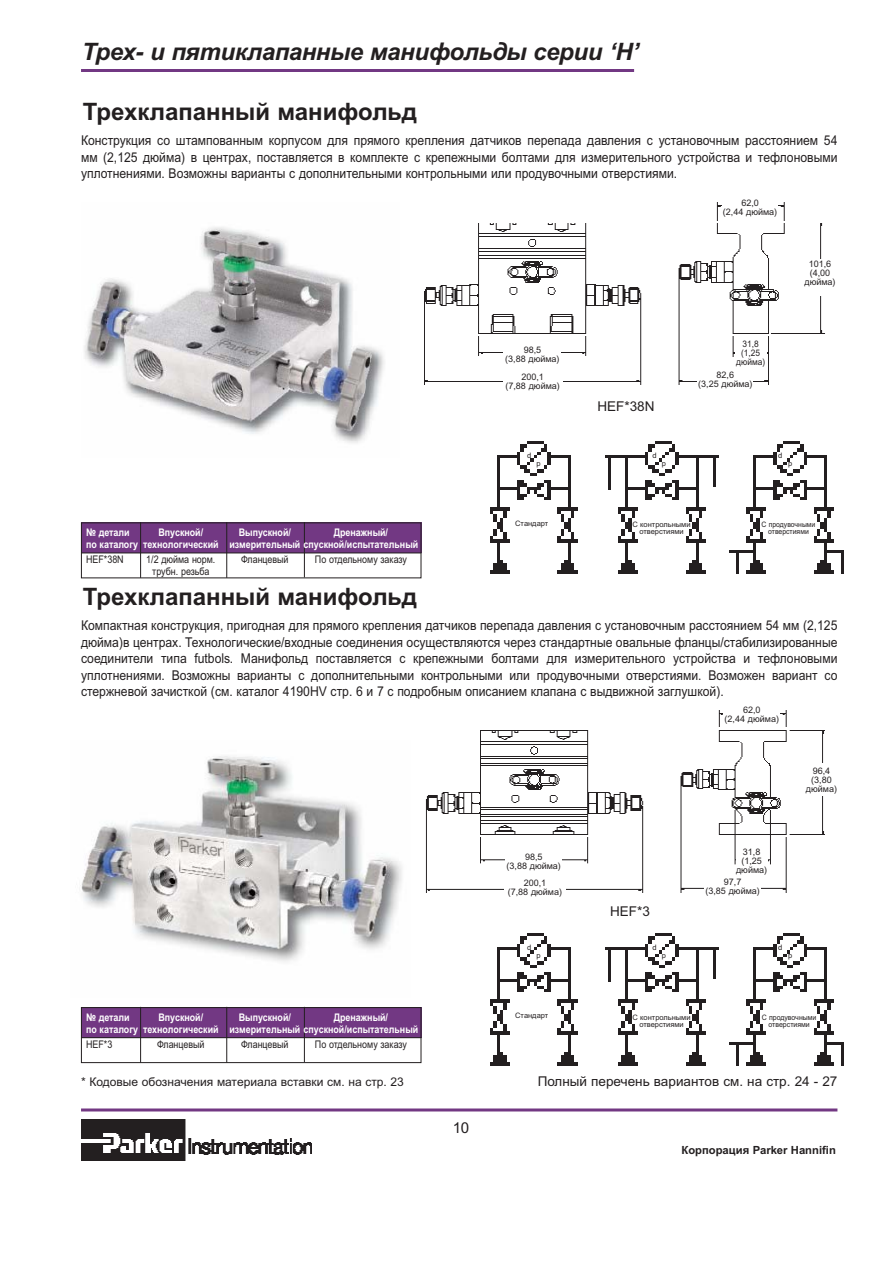
<style>
.page{position:relative;width:893px;height:1263px;background:#fff}
.page>*{position:absolute;margin:0;border:0;box-sizing:border-box;transform-origin:0 0}
.t1{font:700 24px "Arial Cyr";color:#231f20}
.t2{font:24px "Arial Cyr MT Bold Inclined";letter-spacing:-.015em;color:#231f20}
.t3{font:15px "Arial Cyr";color:#231f20}
.t4{font:13.5px/16.5px "Arial Cyr";color:#231f20;text-align:justify;scale:.9 1}
.t5{font:13.5px "Arial Cyr";color:#231f20}
.t6{font:12px "Arial Cyr";color:#231f20}
.t7{font:700 11.25px "Arial Cyr";color:#231f20}
.t8{font:700 10.5px/12px "Arial Cyr";color:#fff;scale:.85 1}
.t9{font:10.5px "Arial Cyr";color:#231f20;scale:.85 1}
.t10{font:9px/9px "Arial Cyr";color:#231f20;text-align:center}
.t11{font:9px/9px "Arial Cyr";color:#231f20;text-align:center;scale:.93 1}
.t12{font:7.5px/7.5px "Arial Cyr";color:#231f20;text-align:center}
.t13{font:7.5px/7.5px "Arial Cyr";color:#231f20;text-align:center;scale:.91 1}
.t14{font:7.5px/7.5px "Arial Cyr";color:#231f20;text-align:center;scale:.93 1}
</style>
<div class="page">
<img style="left:425px;top:710px;width:399px;height:182px">
<img style="left:81px;top:756px;width:321px;height:206px">
<img style="left:84px;top:227px;width:301px;height:216px">
<svg style="left:81px;top:1108px;width:756px;height:4px;background:#9569a1"></svg>
<img style="left:81px;top:1119px;width:230px;height:41px">
<hr style="left:81px;top:69px;width:553px;height:3px;background:#723883">
<img style="left:490px;top:441px;width:353px;height:132px">
<img style="left:490px;top:933px;width:353px;height:132px">
<img style="left:424px;top:202px;width:401px;height:183px">
<div style="left:503px;top:345px;width:58px;height:20px;background:#fff"></div>
<div style="left:503px;top:373px;width:59px;height:19px;background:#fff"></div>
<div style="left:722px;top:196px;width:55px;height:23px;background:#fff"></div>
<div style="left:804px;top:259px;width:31px;height:37px;background:#fff"></div>
<div style="left:735px;top:340px;width:31px;height:27px;background:#fff"></div>
<div style="left:697px;top:371px;width:56px;height:22px;background:#fff"></div>
<div style="left:704px;top:878px;width:56px;height:20px;background:#fff"></div>
<div style="left:736px;top:848px;width:31px;height:28px;background:#fff"></div>
<div style="left:805px;top:763px;width:32px;height:32px;background:#fff"></div>
<div style="left:723px;top:706px;width:57px;height:20px;background:#fff"></div>
<div style="left:505px;top:853px;width:57px;height:18px;background:#fff"></div>
<div style="left:504px;top:879px;width:61px;height:19px;background:#fff"></div>
<div style="left:81px;top:1007px;width:340px;height:31px;background:#723883"></div>
<hr style="left:81px;top:1037px;width:340px;height:1px;background:#231f20">
<hr style="left:140px;top:1007px;width:1px;height:56px;background:#231f20">
<hr style="left:226px;top:1007px;width:1px;height:56px;background:#231f20">
<hr style="left:304px;top:1007px;width:1px;height:55px;background:#231f20">
<div style="left:81px;top:1007px;width:340px;height:56px;border:1px solid #231f20"></div>
<div style="left:81px;top:522px;width:340px;height:31px;background:#723883"></div>
<hr style="left:81px;top:553px;width:340px;height:1px;background:#231f20">
<hr style="left:140px;top:522px;width:1px;height:56px;background:#231f20">
<hr style="left:226px;top:522px;width:1px;height:56px;background:#231f20">
<hr style="left:304px;top:522px;width:1px;height:55px;background:#231f20">
<div style="left:81px;top:522px;width:340px;height:56px;border:1px solid #231f20"></div>
<h1 class="t2" style="left:82px;top:43px;width:558px">Трех- и пятиклапанные манифольды серии ‘H’</h1>
<h1 class="t1" style="left:83px;top:102px;width:336px">Трехклапанный манифольд</h1>
<p class="t4" style="left:81px;top:133px;width:842px">Конструкция со штампованным корпусом для прямого крепления датчиков перепада давления с установочным расстоянием 54 мм (2,125 дюйма) в центрах, поставляется в комплекте с крепежными болтами для измерительного устройства и тефлоновыми уплотнениями. Возможны варианты с дополнительными контрольными или продувочными отверстиями.</p>
<p class="t8" style="left:86px;top:527px;width:392px;text-indent:248px">Дренажный/<br>по каталогу технологический измерительный спускной/испытательный</p>
<p class="t9" style="left:86px;top:555px;width:46px">HEF*38N</p>
<p class="t9" style="left:146px;top:555px;width:83px">1/2 дюйма норм.</p>
<p class="t9" style="left:241px;top:555px;width:57px">Фланцевый</p>
<p class="t9" style="left:315px;top:555px;width:110px">По отдельному заказу</p>
<p class="t9" style="left:152px;top:567px;width:69px">трубн. резьба</p>
<p class="t8" style="left:86px;top:527px;width:53px">№ детали</p>
<p class="t8" style="left:158px;top:527px;width:54px">Впускной/</p>
<p class="t8" style="left:239px;top:527px;width:63px">Выпускной/</p>
<p class="t10" style="left:723px;top:199px;width:56px">62,0<br>(2,44 дюйма)</p>
<p class="t10" style="left:804px;top:261px;width:33px">101,6 (4,00 дюйма)</p>
<p class="t10" style="left:505px;top:346px;width:56px">98,5<br>(3,88 дюйма)</p>
<p class="t10" style="left:505px;top:373px;width:56px">200,1<br>(7,88 дюйма)</p>
<p class="t11" style="left:736px;top:340px;width:33px">31,8 (1,25 дюйма)</p>
<p class="t10" style="left:698px;top:371px;width:56px">82,6<br>(3,25 дюйма)</p>
<p class="t5" style="left:597px;top:402px;width:59px">HEF*38N</p>
<p class="t12" style="left:527px;top:452px;width:6px">d</p>
<p class="t12" style="left:652px;top:452px;width:6px">d</p>
<p class="t12" style="left:778px;top:452px;width:6px">d</p>
<p class="t12" style="left:536px;top:460px;width:6px">p</p>
<p class="t12" style="left:662px;top:460px;width:6px">p</p>
<p class="t12" style="left:788px;top:460px;width:6px">p</p>
<p class="t12" style="left:515px;top:520px;width:35px">Стандарт</p>
<p class="t12" style="left:632px;top:521px;width:60px">С контрольными отверстиями</p>
<p class="t13" style="left:761px;top:521px;width:61px">С продувочными отверстиями</p>
<h1 class="t1" style="left:83px;top:588px;width:336px">Трехклапанный манифольд</h1>
<p class="t4" style="left:81px;top:618px;width:842px">Компактная конструкция, пригодная для прямого крепления датчиков перепада давления с установочным расстоянием 54 мм (2,125 дюйма)в центрах. Технологические/входные соединения осуществляются через стандартные овальные фланцы/стабилизированные соединители типа futbols. Манифольд поставляется с крепежными болтами для измерительного устройства и тефлоновыми уплотнениями. Возможны варианты с дополнительными контрольными или продувочными отверстиями. Возможен вариант со стержневой зачисткой (см. каталог 4190HV стр. 6 и 7 с подробным описанием клапана с выдвижной заглушкой).</p>
<p class="t8" style="left:86px;top:1012px;width:392px;text-indent:248px">Дренажный/<br>по каталогу технологический измерительный спускной/испытательный</p>
<p class="t9" style="left:86px;top:1040px;width:32px">HEF*3</p>
<p class="t9" style="left:157px;top:1040px;width:57px">Фланцевый</p>
<p class="t9" style="left:241px;top:1040px;width:57px">Фланцевый</p>
<p class="t9" style="left:315px;top:1040px;width:110px">По отдельному заказу</p>
<p class="t8" style="left:86px;top:1012px;width:53px">№ детали</p>
<p class="t8" style="left:158px;top:1012px;width:54px">Впускной/</p>
<p class="t8" style="left:239px;top:1012px;width:63px">Выпускной/</p>
<p class="t10" style="left:724px;top:706px;width:56px">62,0<br>(2,44 дюйма)</p>
<p class="t10" style="left:805px;top:767px;width:33px">96,4 (3,80 дюйма)</p>
<p class="t10" style="left:506px;top:853px;width:56px">98,5<br>(3,88 дюйма)</p>
<p class="t10" style="left:507px;top:879px;width:56px">200,1<br>(7,88 дюйма)</p>
<p class="t10" style="left:736px;top:848px;width:33px">31,8 (1,25 дюйма)</p>
<p class="t10" style="left:705px;top:878px;width:56px">97,7<br>(3,85 дюйма)</p>
<p class="t5" style="left:610px;top:906px;width:41px">HEF*3</p>
<p class="t12" style="left:527px;top:944px;width:6px">d</p>
<p class="t12" style="left:652px;top:944px;width:6px">d</p>
<p class="t12" style="left:778px;top:944px;width:6px">d</p>
<p class="t12" style="left:536px;top:953px;width:6px">p</p>
<p class="t12" style="left:662px;top:953px;width:6px">p</p>
<p class="t12" style="left:788px;top:953px;width:6px">p</p>
<p class="t12" style="left:515px;top:1012px;width:35px">Стандарт</p>
<p class="t12" style="left:632px;top:1014px;width:60px">С контрольными отверстиями</p>
<p class="t14" style="left:762px;top:1014px;width:60px">С продувочными отверстиями</p>
<p class="t6" style="left:81px;top:1078px;width:324px">* Кодовые обозначения материала вставки см. на стр. 23</p>
<p class="t5" style="left:537px;top:1077px;width:301px">Полный перечень вариантов см. на стр. 24 - 27</p>
<p class="t3" style="left:453px;top:1122px;width:18px">10</p>
<p class="t7" style="left:681px;top:1146px;width:156px">Корпорация Рarker Hannifin</p>
</div>
